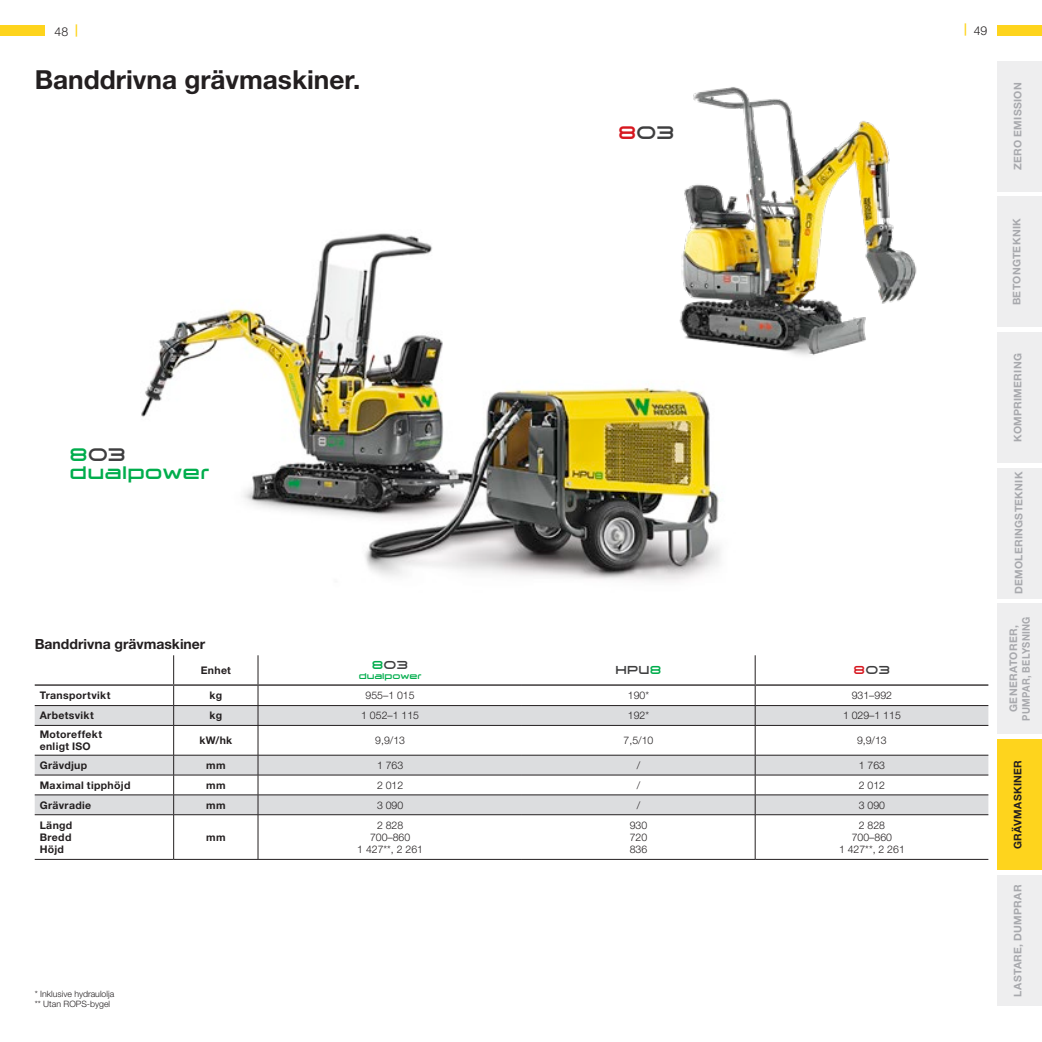
<style>
.page{position:relative;width:1042px;height:1042px;background:#fff}
.page>*{position:absolute;margin:0;border:0;box-sizing:border-box;transform-origin:0 0}
.t1{font:700 26.25px "Helvetica Neue LTW1 G";color:#231f20}
.t2{font:19.25px/17.5px "Wacker Neuson";letter-spacing:.01em;color:#00ad4c}
.t3{font:19.25px "Wacker Neuson";color:#3e3e3f}
.t4{font:700 14px "Helvetica Neue LTW1 G";color:#231f20}
.t5{font:12.25px "Wacker Neuson";letter-spacing:.01em;color:#3e3e3f}
.t6{font:300 12.25px "Helvetica Neue LTW1 G";color:#231f20}
.t7{font:300 10.5px/12.2px "Helvetica Neue LTW1 G";color:#231f20;text-align:center}
.t8{font:700 10.5px/12.2px "Helvetica Neue LTW1 G";letter-spacing:.03em;color:#231f20}
.t9{font:700 10.5px/12.6px "Helvetica Neue LTW1 G";letter-spacing:.03em;color:#a8a9ad;text-align:center}
.t10{font:300 8.75px/10.5px "Helvetica Neue LTW1 G";color:#231f20}
.t11{font:8.75px "Wacker Neuson";color:#00ad4c}
.s1{font-weight:700;color:#fed41d}
.s2{color:#3e3e3f}
.s3{color:#00ad4c}
.s4{color:#d7171f}
</style>
<div class="page">
<img style="left:141px;top:233px;width:579px;height:348px">
<img style="left:621px;top:87px;width:296px;height:285px">
<svg style="left:35px;top:686px;width:953px;height:173px"></svg>
<svg style="left:259px;top:706px;width:729px;height:108px;fill:#dcdddf"></svg>
<hr style="left:258px;top:705px;width:264px;height:1px;background:#231f20">
<hr style="left:522px;top:705px;width:233px;height:1px;background:#231f20">
<hr style="left:755px;top:705px;width:233px;height:1px;background:#231f20">
<hr style="left:258px;top:725px;width:264px;height:1px;background:#231f20">
<hr style="left:522px;top:725px;width:233px;height:1px;background:#231f20">
<hr style="left:755px;top:725px;width:233px;height:1px;background:#231f20">
<hr style="left:258px;top:755px;width:264px;height:1px;background:#231f20">
<hr style="left:522px;top:755px;width:233px;height:1px;background:#231f20">
<hr style="left:755px;top:755px;width:233px;height:1px;background:#231f20">
<hr style="left:258px;top:775px;width:264px;height:1px;background:#231f20">
<hr style="left:522px;top:775px;width:233px;height:1px;background:#231f20">
<hr style="left:755px;top:775px;width:233px;height:1px;background:#231f20">
<hr style="left:258px;top:794px;width:264px;height:1px;background:#231f20">
<svg style="left:35px;top:655px;width:224px;height:159px"></svg>
<hr style="left:522px;top:794px;width:233px;height:1px;background:#231f20">
<hr style="left:755px;top:794px;width:233px;height:1px;background:#231f20">
<svg style="left:755px;top:655px;width:1px;height:159px"></svg>
<hr style="left:35px;top:814px;width:139px;height:1px;background:#231f20">
<hr style="left:174px;top:814px;width:84px;height:1px;background:#231f20">
<hr style="left:173px;top:815px;width:1px;height:44px;background:#231f20">
<hr style="left:258px;top:814px;width:264px;height:1px;background:#231f20">
<hr style="left:258px;top:815px;width:1px;height:44px;background:#231f20">
<hr style="left:522px;top:814px;width:233px;height:1px;background:#231f20">
<hr style="left:755px;top:814px;width:233px;height:1px;background:#231f20">
<hr style="left:755px;top:815px;width:1px;height:44px;background:#231f20">
<hr style="left:35px;top:859px;width:139px;height:1px;background:#231f20">
<hr style="left:174px;top:859px;width:84px;height:1px;background:#231f20">
<hr style="left:258px;top:859px;width:264px;height:1px;background:#231f20">
<hr style="left:522px;top:859px;width:233px;height:1px;background:#231f20">
<hr style="left:755px;top:859px;width:233px;height:1px;background:#231f20">
<hr style="left:35px;top:684px;width:139px;height:2px;background:#231f20">
<hr style="left:174px;top:684px;width:84px;height:2px;background:#231f20">
<hr style="left:258px;top:684px;width:264px;height:2px;background:#231f20">
<hr style="left:522px;top:684px;width:233px;height:2px;background:#231f20">
<hr style="left:755px;top:684px;width:233px;height:2px;background:#231f20">
<div style="left:997px;top:875px;width:45px;height:131px;background:#eeeeef"></div>
<div style="left:997px;top:61px;width:45px;height:673px;background:#eeeeef"></div>
<div style="left:0;top:25px;width:45px;height:11px;background:#fed41d"></div>
<div style="left:997px;top:25px;width:45px;height:11px;background:#fed41d"></div>
<div style="left:997px;top:739px;width:45px;height:131px;background:#fed41d"></div>
<p class="t6" style="left:55px;top:24px;width:25px">48 <span class="s1">|</span></p>
<p class="t6" style="left:964px;top:23px;width:25px"><span class="s1">|</span> 49</p>
<h1 class="t1" style="left:35px;top:64px;width:327px">Banddrivna grävmaskiner.</h1>
<h2 class="t2" style="left:69px;top:447px;width:141px">8<span class="s2">03 </span>dualpower</h2>
<h3 class="t4" style="left:35px;top:635px;width:172px">Banddrivna grävmaskiner</h3>
<p class="t8" style="left:201px;top:664px;width:32px">Enhet</p>
<p class="t5" style="left:372px;top:659px;width:38px"><span class="s3">8</span>03</p>
<p class="t11" style="left:359px;top:672px;width:64px">dualpower</p>
<h2 class="t3" style="left:618px;top:124px;width:58px"><span class="s4">8</span>03</h2>
<p class="t5" style="left:615px;top:664px;width:48px">HPU<span class="s3">8</span></p>
<p class="t5" style="left:853px;top:664px;width:38px"><span class="s4">8</span>03</p>
<p class="t8" style="left:40px;top:689px;width:72px">Transportvikt</p>
<p class="t8" style="left:210px;top:689px;width:14px">kg</p>
<p class="t7" style="left:366px;top:689px;width:51px">955–1 015</p>
<p class="t7" style="left:628px;top:689px;width:23px">190*</p>
<p class="t7" style="left:852px;top:689px;width:42px">931–992</p>
<p class="t8" style="left:40px;top:709px;width:56px">Arbetsvikt</p>
<p class="t8" style="left:210px;top:709px;width:14px">kg</p>
<p class="t7" style="left:361px;top:709px;width:59px">1 052–1 115</p>
<p class="t7" style="left:628px;top:709px;width:23px">192*</p>
<p class="t7" style="left:843px;top:709px;width:59px">1 029–1 115</p>
<p class="t8" style="left:40px;top:728px;width:64px">Motoreffekt enligt ISO</p>
<p class="t8" style="left:199px;top:734px;width:34px">kW/hk</p>
<p class="t7" style="left:375px;top:734px;width:31px">9,9/13</p>
<p class="t7" style="left:623px;top:734px;width:31px">7,5/10</p>
<p class="t7" style="left:857px;top:734px;width:31px">9,9/13</p>
<p class="t8" style="left:40px;top:759px;width:49px">Grävdjup</p>
<p class="t8" style="left:206px;top:759px;width:21px">mm</p>
<p class="t7" style="left:377px;top:759px;width:28px">1 763</p>
<p class="t7" style="left:637px;top:759px;width:5px">/</p>
<p class="t7" style="left:859px;top:759px;width:28px">1 763</p>
<p class="t8" style="left:40px;top:779px;width:92px">Maximal tipphöjd</p>
<p class="t8" style="left:206px;top:779px;width:21px">mm</p>
<p class="t7" style="left:377px;top:779px;width:28px">2 012</p>
<p class="t7" style="left:637px;top:779px;width:5px">/</p>
<p class="t7" style="left:859px;top:779px;width:28px">2 012</p>
<p class="t8" style="left:40px;top:798px;width:53px">Grävradie</p>
<p class="t8" style="left:206px;top:798px;width:21px">mm</p>
<p class="t7" style="left:377px;top:798px;width:28px">3 090</p>
<p class="t7" style="left:637px;top:798px;width:5px">/</p>
<p class="t7" style="left:859px;top:798px;width:28px">3 090</p>
<p class="t8" style="left:40px;top:818px;width:34px;text-align:justify">Längd Bredd Höjd</p>
<p class="t7" style="left:357px;top:818px;width:67px">2 828<br>700–860<br>1 427**, 2 261</p>
<p class="t7" style="left:630px;top:818px;width:19px;text-align:justify">930<br>720<br>836</p>
<p class="t7" style="left:839px;top:818px;width:67px">2 828<br>700–860<br>1 427**, 2 261</p>
<p class="t8" style="left:206px;top:831px;width:21px">mm</p>
<p class="t10" style="left:35px;top:988px;width:81px">* Inklusive hydraulolja ** Utan ROPS-bygel</p>
<p class="t9" style="left:1011px;top:170px;width:89px;rotate:-90deg">ZERO EMISSION</p>
<p class="t9" style="left:1010px;top:305px;width:88px;rotate:-90deg">BETONGTEKNIK</p>
<p class="t9" style="left:1011px;top:442px;width:90px;rotate:-90deg">KOMPRIMERING</p>
<p class="t9" style="left:1012px;top:594px;width:124px;rotate:-90deg">DEMOLERINGSTEKNIK</p>
<p class="t9" style="left:1007px;top:720px;width:105px;rotate:-90deg">GENERATORER,<br>PUMPAR, BELYSNING</p>
<p class="t8" style="left:1011px;top:849px;width:91px;rotate:-90deg">GRÄVMASKINER</p>
<p class="t9" style="left:1011px;top:996px;width:114px;rotate:-90deg">LASTARE, DUMPRAR</p>
</div>
